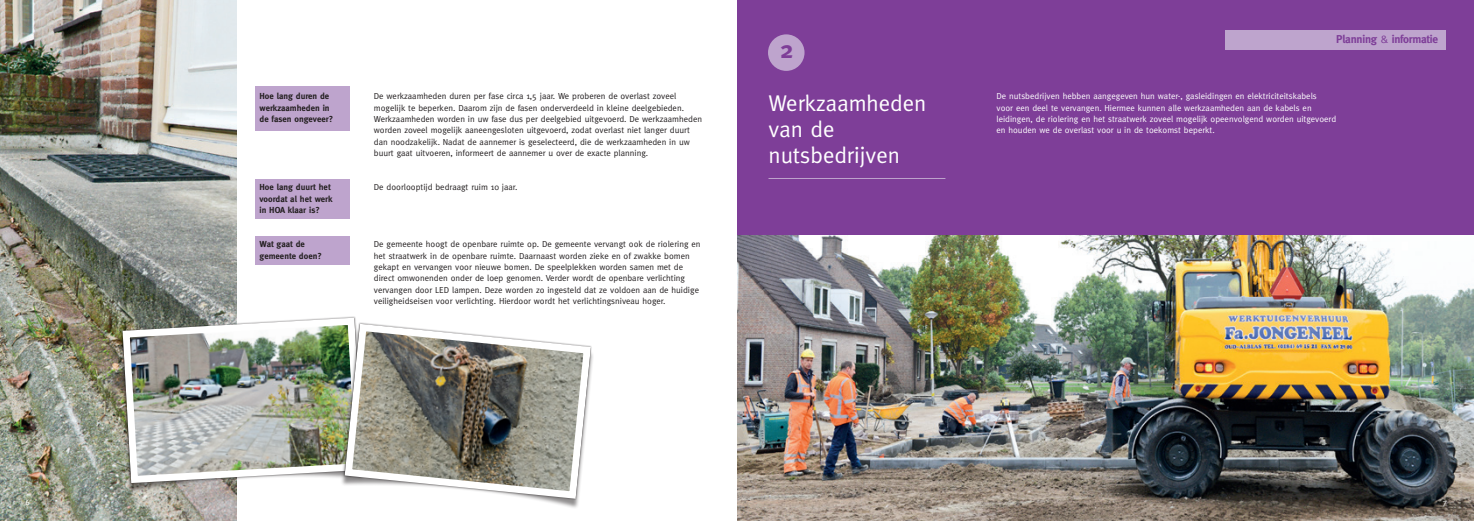
<style>
.page{position:relative;width:1474px;height:521px;background:#fff}
.page>*{position:absolute;margin:0;border:0;box-sizing:border-box;transform-origin:0 0}
.t1{font:700 24.41px "Meta";color:#7e3e98}
.t2{font:22.75px/26.2px "Meta";color:#fff}
.t3{font:700 11.38px "Meta";letter-spacing:-.02em;color:#7e3e98}
.t4{font:8.75px/11.4px "Meta";color:#231f20}
.t5{font:8.75px/11.4px "Meta";color:#fff}
.t6{font:700 8.75px/11.4px "Meta";color:#231f20}
.t7{font:7.88px "Meta";color:#fff}
.s1{font-weight:400}
</style>
<div class="page">
<img style="left:0;top:0;width:236px;height:521px">
<div style="left:737px;top:0;width:736px;height:260px;background:#7e3e98"></div>
<div style="left:255px;top:86px;width:95px;height:45px;background:#bea4cd"></div>
<div style="left:255px;top:179px;width:95px;height:40px;background:#bea4cd"></div>
<div style="left:255px;top:236px;width:95px;height:28px;background:#bea4cd"></div>
<div style="left:768px;top:34px;width:36px;height:37px;background:#bea4cd;border-radius:50%"></div>
<hr style="left:768px;top:178px;width:177px;height:1px;background:#bea4cd">
<div style="left:1224px;top:30px;width:220px;height:20px;background:#bea4cd"></div>
<div style="left:118px;top:322px;width:248px;height:172px;background:#231f20;opacity:.5"></div>
<img style="left:119px;top:314px;width:237px;height:173px">
<div style="left:340px;top:328px;width:254px;height:181px;background:#231f20;opacity:.5"></div>
<img style="left:341px;top:320px;width:253px;height:182px">
<img style="left:737px;top:236px;width:736px;height:285px">
<p class="t7" style="left:26px;top:498px;width:6px">6</p>
<p class="t6" style="left:259px;top:90px;width:75px">Hoe lang duren de werkzaamheden in de fasen ongeveer?</p>
<p class="t6" style="left:259px;top:181px;width:75px">Hoe lang duurt het voordat al het werk in HOA klaar is?</p>
<p class="t6" style="left:259px;top:238px;width:64px">Wat gaat de gemeente doen?</p>
<p class="t4" style="left:374px;top:90px;width:330px">De werkzaamheden duren per fase circa 1,5 jaar. We proberen de overlast zoveel mogelijk te beperken. Daarom zijn de fasen onderverdeeld in kleine deelgebieden.<br>Werkzaamheden worden in uw fase dus per deelgebied uitgevoerd. De werkzaamheden worden zoveel mogelijk aaneengesloten uitgevoerd, zodat overlast niet langer duurt dan noodzakelijk. Nadat de aannemer is geselecteerd, die de werkzaamheden in uw buurt gaat uitvoeren, informeert de aannemer u over de exacte planning.</p>
<p class="t4" style="left:374px;top:181px;width:145px">De doorlooptijd bedraagt ruim 10 jaar.</p>
<p class="t4" style="left:374px;top:238px;width:328px">De gemeente hoogt de openbare ruimte op. De gemeente vervangt ook de riolering en het straatwerk in de openbare ruimte. Daarnaast worden zieke en of zwakke bomen gekapt en vervangen voor nieuwe bomen. De speelplekken worden samen met de direct omwonenden onder de loep genomen. Verder wordt de openbare verlichting vervangen door LED lampen. Deze worden zo ingesteld dat ze voldoen aan de huidige veiligheidseisen voor verlichting. Hierdoor wordt het verlichtingsniveau hoger.</p>
<h1 class="t1" style="left:780px;top:36px;width:15px">2</h1>
<h2 class="t2" style="left:768px;top:89px;width:159px">Werkzaamheden van de nutsbedrijven</h2>
<h3 class="t3" style="left:1336px;top:33px;width:103px">Planning <span class="s1">&amp;</span> informatie</h3>
<p class="t5" style="left:996px;top:90px;width:341px">De nutsbedrijven hebben aangegeven hun water-, gasleidingen en elektriciteitskabels<br>voor een deel te vervangen. Hiermee kunnen alle werkzaamheden aan de kabels en leidingen, de riolering en het straatwerk zoveel mogelijk opeenvolgend worden uitgevoerd en houden we de overlast voor u in de toekomst beperkt.</p>
<p class="t7" style="left:1442px;top:498px;width:6px">7</p>
</div>
